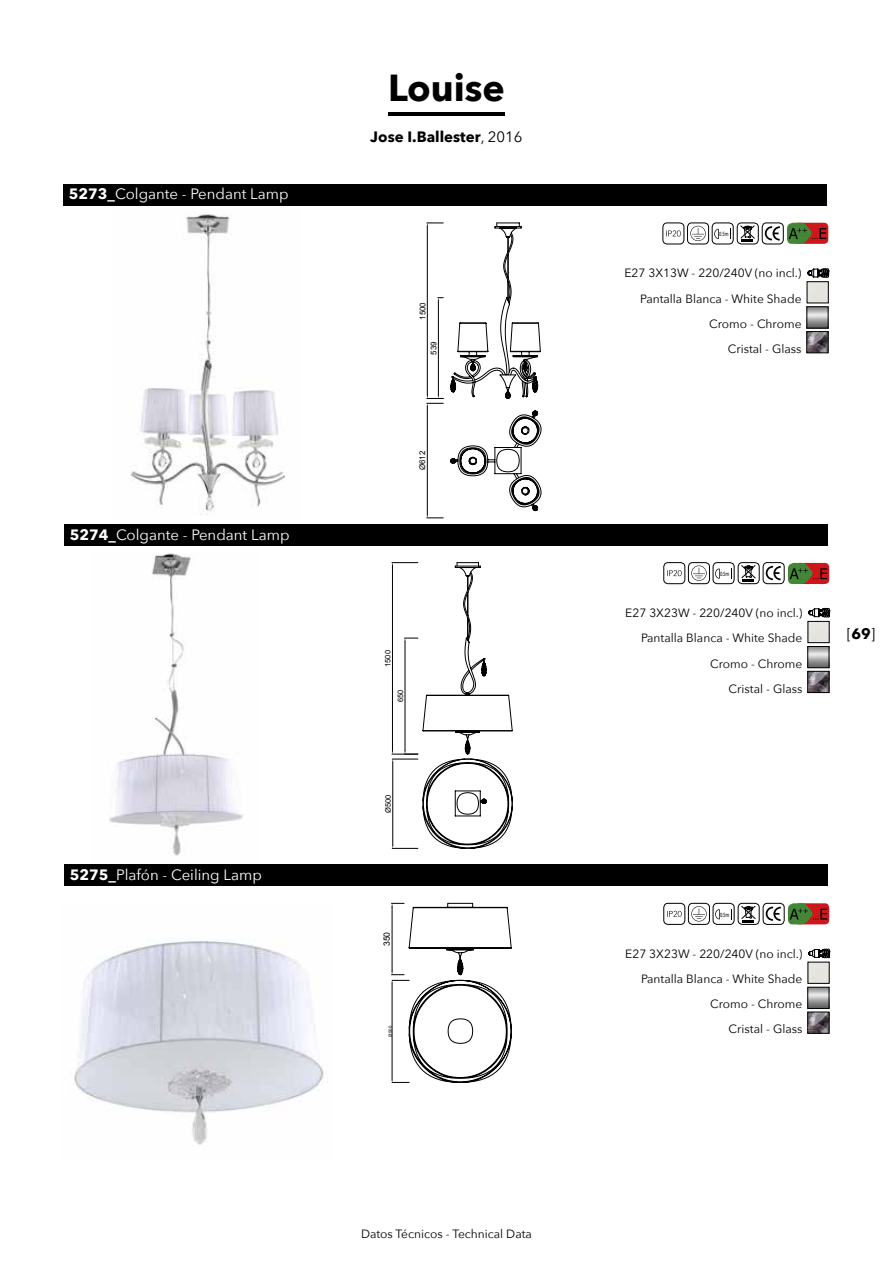
<style>
.page{position:relative;width:893px;height:1263px;background:#fff}
.page>*{position:absolute;margin:0;border:0;box-sizing:border-box;transform-origin:0 0}
.t1{font:700 37.5px "Avenir Next";color:#000}
.t2{font:15px "Avenir Next";color:#fff}
.t3{font:700 15px "Avenir Next";color:#000}
.t4{font:15px "Avenir Next";color:#000}
.t5{font:12px/25.2px "Avenir Next";color:#000;text-align:right}
.t6{font:8.7px "Arial";color:#000}
.t7{font:7.95px "Arial";color:#000}
.t8{font:7.5px "Arial";color:#000}
.t9{font:6.45px "Myriad Pro";color:#000;scale:.71 1}
.t10{font:4.35px "Arial";color:#000}
.s1{font-weight:700}
.s2{font-weight:400}
</style>
<div class="page">
<img style="left:130px;top:214px;width:155px;height:301px">
<img style="left:91px;top:553px;width:169px;height:312px">
<img style="left:73px;top:941px;width:251px;height:204px">
<div style="left:63px;top:184px;width:764px;height:22px;background:#000"></div>
<svg style="left:714px;top:229px;width:5px;height:10px"></svg>
<div style="left:712px;top:223px;width:21px;height:21px;border:1px solid #000;border-radius:4px"></div>
<svg style="left:740px;top:225px;width:15px;height:17px"></svg>
<div style="left:737px;top:223px;width:21px;height:21px;border:1px solid #000;border-radius:4px"></div>
<svg style="left:765px;top:226px;width:15px;height:15px"></svg>
<div style="left:762px;top:223px;width:21px;height:21px;border:1px solid #000;border-radius:4px"></div>
<div style="left:687px;top:223px;width:22px;height:21px;border:1px solid #000;border-radius:4px"></div>
<svg style="left:690px;top:226px;width:16px;height:15px"></svg>
<div style="left:663px;top:223px;width:21px;height:21px;border:1px solid #000;border-radius:4px"></div>
<svg style="left:666px;top:230px;width:15px;height:6px"></svg>
<svg style="left:794px;top:223px;width:34px;height:21px"></svg>
<svg style="left:787px;top:223px;width:39px;height:21px"></svg>
<div style="left:64px;top:525px;width:764px;height:21px;background:#000"></div>
<div style="left:64px;top:865px;width:764px;height:21px;background:#000"></div>
<hr style="left:388px;top:112px;width:117px;height:4px;background:#000">
<svg style="left:715px;top:568px;width:5px;height:11px"></svg>
<div style="left:713px;top:562px;width:21px;height:22px;border:1px solid #000;border-radius:4px"></div>
<svg style="left:715px;top:909px;width:5px;height:10px"></svg>
<div style="left:713px;top:903px;width:21px;height:21px;border:1px solid #000;border-radius:4px"></div>
<svg style="left:741px;top:565px;width:15px;height:17px"></svg>
<div style="left:738px;top:562px;width:21px;height:22px;border:1px solid #000;border-radius:4px"></div>
<svg style="left:741px;top:905px;width:15px;height:17px"></svg>
<div style="left:738px;top:903px;width:21px;height:21px;border:1px solid #000;border-radius:4px"></div>
<svg style="left:766px;top:566px;width:15px;height:14px"></svg>
<div style="left:763px;top:562px;width:21px;height:22px;border:1px solid #000;border-radius:4px"></div>
<svg style="left:766px;top:906px;width:15px;height:15px"></svg>
<div style="left:763px;top:903px;width:21px;height:21px;border:1px solid #000;border-radius:4px"></div>
<div style="left:688px;top:562px;width:22px;height:22px;border:1px solid #000;border-radius:4px"></div>
<svg style="left:691px;top:565px;width:16px;height:16px"></svg>
<div style="left:688px;top:903px;width:22px;height:21px;border:1px solid #000;border-radius:4px"></div>
<svg style="left:691px;top:906px;width:16px;height:15px"></svg>
<div style="left:664px;top:562px;width:21px;height:22px;border:1px solid #000;border-radius:4px"></div>
<svg style="left:667px;top:570px;width:15px;height:6px"></svg>
<div style="left:664px;top:903px;width:21px;height:21px;border:1px solid #000;border-radius:4px"></div>
<svg style="left:667px;top:911px;width:15px;height:6px"></svg>
<svg style="left:795px;top:563px;width:34px;height:21px"></svg>
<svg style="left:788px;top:563px;width:39px;height:21px"></svg>
<svg style="left:795px;top:903px;width:34px;height:21px"></svg>
<svg style="left:788px;top:903px;width:39px;height:21px"></svg>
<svg style="left:426px;top:222px;width:116px;height:297px"></svg>
<svg style="left:392px;top:562px;width:121px;height:287px"></svg>
<svg style="left:391px;top:903px;width:121px;height:180px"></svg>
<div style="left:807px;top:307px;width:21px;height:21px;border:1px solid #000"></div>
<svg style="left:808px;top:268px;width:21px;height:10px"></svg>
<img style="left:809px;top:333px;width:17px;height:18px">
<div style="left:807px;top:331px;width:21px;height:22px;border:1px solid #000"></div>
<div style="left:807px;top:646px;width:22px;height:22px;border:1px solid #000"></div>
<img style="left:809px;top:989px;width:18px;height:18px">
<div style="left:807px;top:987px;width:22px;height:22px;border:1px solid #000"></div>
<svg style="left:808px;top:608px;width:22px;height:9px"></svg>
<svg style="left:808px;top:949px;width:22px;height:9px"></svg>
<div style="left:808px;top:621px;width:21px;height:22px;border:1px solid #000"></div>
<img style="left:809px;top:673px;width:18px;height:18px">
<div style="left:807px;top:671px;width:22px;height:22px;border:1px solid #000"></div>
<img style="left:809px;top:1014px;width:18px;height:17px">
<div style="left:807px;top:1012px;width:22px;height:21px;border:1px solid #000"></div>
<p class="t2" style="left:69px;top:182px;width:221px"><span class="s1">5273_</span>Colgante - Pendant Lamp</p>
<p class="t2" style="left:70px;top:522px;width:221px"><span class="s1">5274_</span>Colgante - Pendant Lamp</p>
<p class="t2" style="left:70px;top:862px;width:194px"><span class="s1">5275_</span>Plafón - Ceiling Lamp</p>
<h1 class="t1" style="left:388px;top:56px;width:118px">Louise</h1>
<p class="t3" style="left:370px;top:124px;width:154px">Jose I.Ballester<span class="s2">, 2016</span></p>
<p class="t7" style="left:417px;top:320px;width:19px;rotate:-90deg">1500</p>
<p class="t7" style="left:428px;top:355px;width:15px;rotate:-90deg">539</p>
<p class="t7" style="left:417px;top:470px;width:21px;rotate:-90deg">Ø612</p>
<p class="t8" style="left:383px;top:667px;width:18px;rotate:-90deg">1500</p>
<p class="t8" style="left:396px;top:702px;width:14px;rotate:-90deg">650</p>
<p class="t8" style="left:383px;top:813px;width:20px;rotate:-90deg">Ø500</p>
<p class="t6" style="left:381px;top:946px;width:16px;rotate:-90deg">350</p>
<p class="t10" style="left:387px;top:1037px;width:12px;rotate:-90deg">Ø500</p>
<p class="t5" style="left:361px;top:1220px;width:172px">Datos Técnicos - Technical Data</p>
<p class="t9" style="left:719px;top:230px;width:15px">0.5m</p>
<p class="t5" style="left:624px;top:260px;width:179px">E27 3X13W - 220/240V (no incl.)<br>Pantalla Blanca - White Shade<br>Cromo - Chrome<br>Cristal - Glass</p>
<p class="t9" style="left:720px;top:570px;width:15px">0.5m</p>
<p class="t5" style="left:625px;top:600px;width:179px">E27 3X23W - 220/240V (no incl.)<br>Pantalla Blanca - White Shade<br>Cromo - Chrome<br>Cristal - Glass</p>
<p class="t4" style="left:847px;top:621px;width:30px">[<span class="s1">69</span>]</p>
<p class="t9" style="left:720px;top:910px;width:15px">0.5m</p>
<p class="t5" style="left:625px;top:940px;width:179px">E27 3X23W - 220/240V (no incl.)<br>Pantalla Blanca - White Shade<br>Cromo - Chrome<br>Cristal - Glass</p>
</div>
